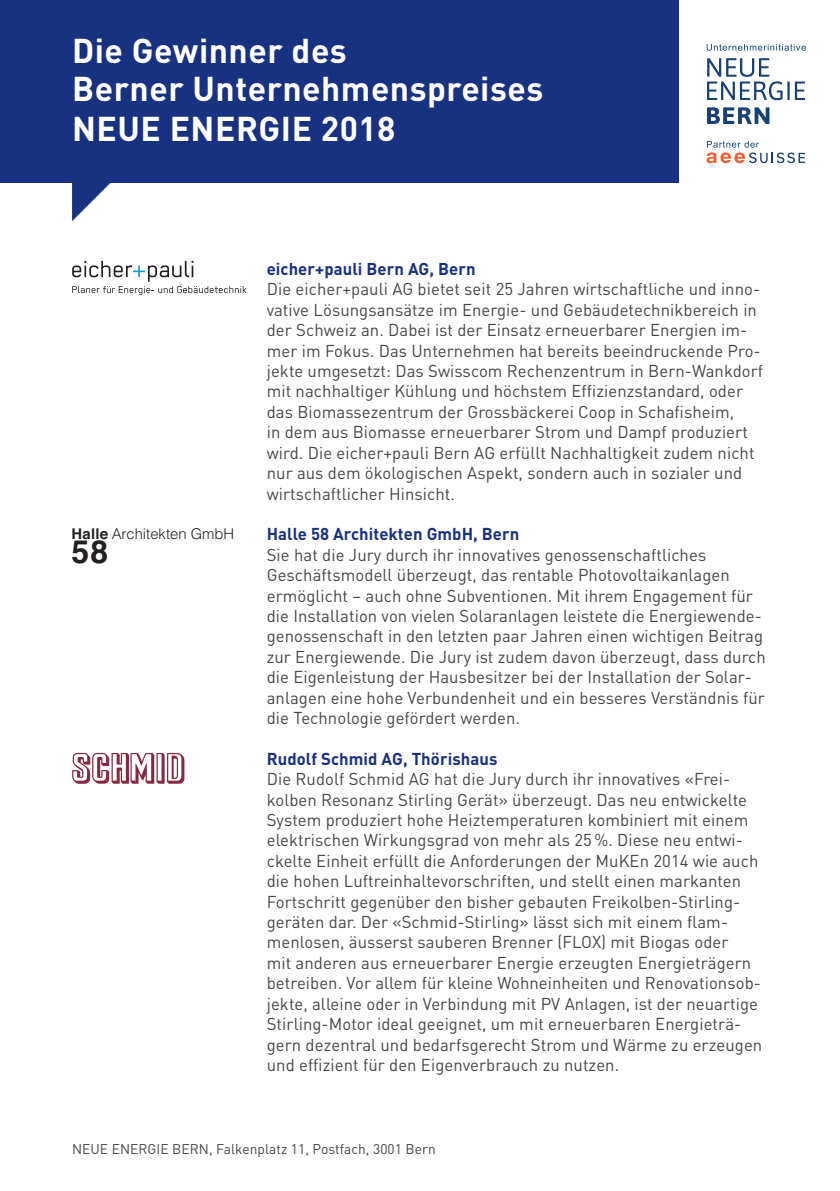
<style>
.page{position:relative;width:840px;height:1191px;background:#fff}
.page>*{position:absolute;margin:0;border:0;box-sizing:border-box;transform-origin:0 0}
.t1{font:700 34px/39px "DIN";letter-spacing:.015em;color:#fff}
.t2{font:700 32px "Helvetica";color:#231f20}
.t3{font:17px/20.4px "DIN";letter-spacing:.005em;color:#454647}
.t4{font:700 17px "DIN";letter-spacing:.005em;color:#183181}
.t5{font:300 14.8px "Helvetica";color:#231f20}
.t6{font:14px "DIN";letter-spacing:.005em;color:#454647}
.s1{font-weight:700}
</style>
<div class="page">
<div style="left:0;top:0;width:678px;height:183px;background:#183181"></div>
<svg style="left:72px;top:183px;width:38px;height:38px"></svg>
<svg style="left:707px;top:58px;width:97px;height:42px"></svg>
<svg style="left:707px;top:107px;width:62px;height:17px"></svg>
<svg style="left:706px;top:44px;width:99px;height:7px"></svg>
<svg style="left:706px;top:141px;width:98px;height:22px"></svg>
<svg style="left:72px;top:261px;width:175px;height:34px"></svg>
<svg style="left:72px;top:753px;width:112px;height:30px"></svg>
<h1 class="t1" style="left:72px;top:30px;width:472px">Die Gewinner des<br>Berner Unternehmenspreises<br>NEUE ENERGIE 2018</h1>
<p class="t5" style="left:71px;top:521px;width:164px"><span class="s1">Halle</span> Architekten GmbH</p>
<h2 class="t2" style="left:71px;top:526px;width:38px">58</h2>
<p class="t4" style="left:266px;top:258px;width:210px">eicher+pauli Bern AG, Bern</p>
<p class="t3" style="left:266px;top:279px;width:497px">Die eicher+pauli AG bietet seit 25 Jahren wirtschaftliche und inno&shy;vative Lösungsansätze im Energie- und Gebäudetechnikbereich in der Schweiz an. Dabei ist der Einsatz erneuerbarer Energien im&shy;mer im Fokus. Das Unternehmen hat bereits beeindruckende Pro&shy;jekte umgesetzt: Das Swisscom Rechenzentrum in Bern-Wankdorf mit nachhaltiger Kühlung und höchstem Effizienzstandard, oder das Biomassezentrum der Grossbäckerei Coop in Schafisheim,<br>in dem aus Biomasse erneuerbarer Strom und Dampf produziert wird. Die eicher+pauli Bern AG erfüllt Nachhaltigkeit zudem nicht nur aus dem ökologischen Aspekt, sondern auch in sozialer und wirtschaftlicher Hinsicht.</p>
<p class="t4" style="left:266px;top:523px;width:254px">Halle 58 Architekten GmbH, Bern</p>
<p class="t3" style="left:266px;top:544px;width:500px">Sie hat die Jury durch ihr innovatives genossenschaftliches Geschäftsmodell überzeugt, das rentable Photovoltaikanlagen ermöglicht – auch ohne Subventionen. Mit ihrem Engagement für die Installation von vielen Solaranlagen leistete die Energiewende&shy;genossenschaft in den letzten paar Jahren einen wichtigen Beitrag zur Energiewende. Die Jury ist zudem davon überzeugt, dass durch die Eigenleistung der Hausbesitzer bei der Installation der Solar&shy;anlagen eine hohe Verbundenheit und ein besseres Verständnis für die Technologie gefördert werden.</p>
<p class="t4" style="left:266px;top:747px;width:232px">Rudolf Schmid AG, Thörishaus</p>
<p class="t3" style="left:266px;top:768px;width:497px">Die Rudolf Schmid AG hat die Jury durch ihr innovatives «Frei&shy;kolben Resonanz Stirling Gerät» überzeugt. Das neu entwickelte System produziert hohe Heiztemperaturen kombiniert mit einem elektrischen Wirkungsgrad von mehr als 25 %. Diese neu entwi&shy;ckelte Einheit erfüllt die Anforderungen der MuKEn 2014 wie auch die hohen Luftreinhaltevorschriften, und stellt einen markanten Fortschritt gegenüber den bisher gebauten Freikolben-Stirling&shy;geräten dar. Der «Schmid-Stirling» lässt sich mit einem flam&shy;menlosen, äusserst sauberen Brenner (FLOX) mit Biogas oder<br>mit anderen aus erneuerbarer Energie erzeugten Energieträgern betreiben. Vor allem für kleine Wohneinheiten und Renovationsob&shy;jekte, alleine oder in Verbindung mit PV Anlagen, ist der neuartige Stirling-Motor ideal geeignet, um mit erneuerbaren Energieträ&shy;gern dezentral und bedarfsgerecht Strom und Wärme zu erzeugen und effizient für den Eigenverbrauch zu nutzen.</p>
<p class="t6" style="left:72px;top:1140px;width:365px">NEUE ENERGIE BERN, Falkenplatz 11, Postfach, 3001 Bern</p>
</div>
